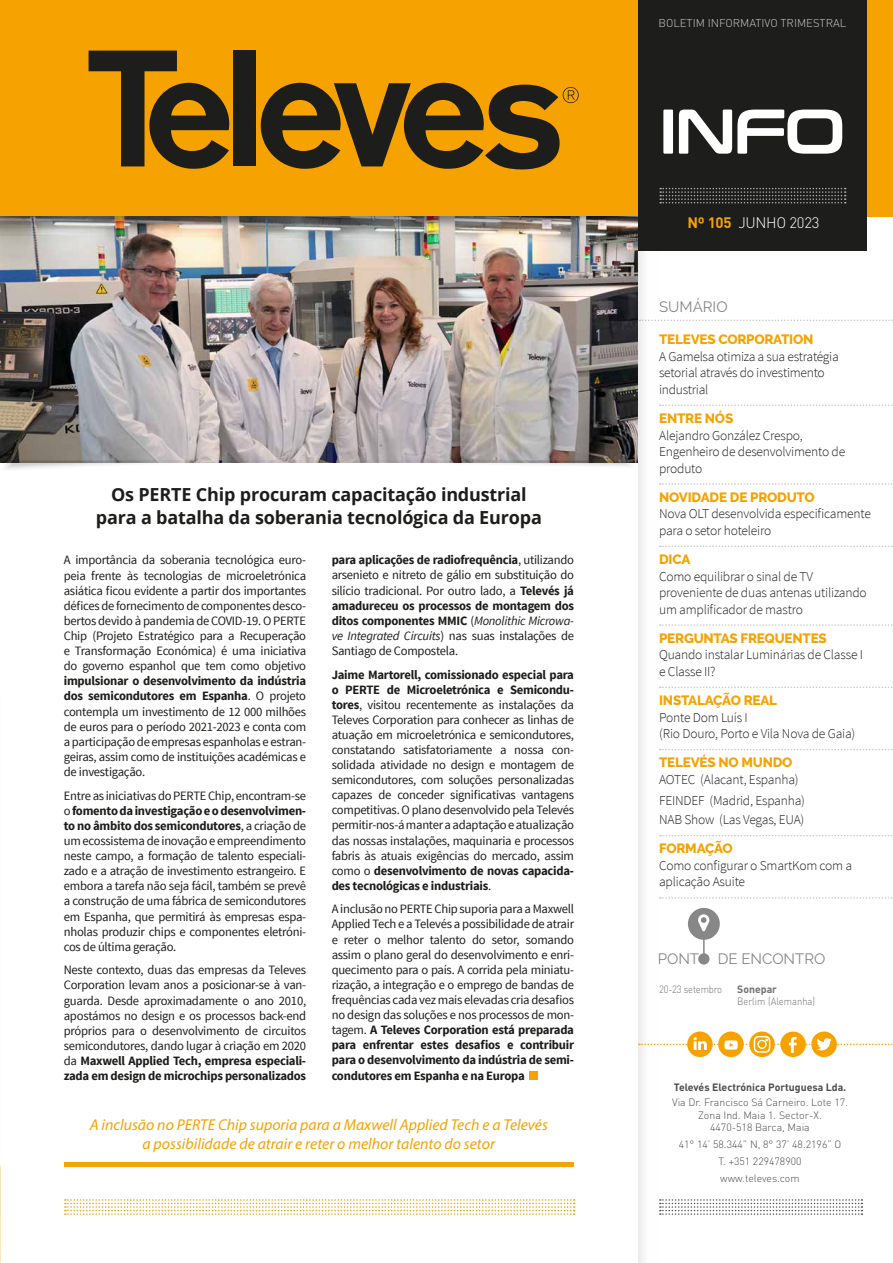
<style>
.page{position:relative;width:893px;height:1263px;background:#fff}
.page>*{position:absolute;margin:0;border:0;box-sizing:border-box;transform-origin:0 0}
.t1{font:700 18px/22.5px "Open Sans";letter-spacing:-.01em;color:#1d1d1b;text-align:center}
.t2{font:italic 15.75px/18.9px "Myriad Pro";color:#f6a200;text-align:center}
.t3{font:15px "Raleway";color:#878787}
.t4{font:300 15px "DIN Pro";letter-spacing:-.02em;color:#fff}
.t5{font:300 13.5px/16.5px "Source Sans Pro";letter-spacing:-.015em;color:#1d1d1b}
.t6{font:800 13.5px "Raleway";letter-spacing:-.015em;color:#f6a200}
.t7{font:12.75px/15.1px "Source Sans Pro";letter-spacing:-.02em;color:#1d1d1b;text-align:justify}
.t8{font:300 11.25px "DIN Pro";color:#c7c7c6}
.t9{font:300 10.5px/12.8px "DIN Pro";color:#4b4b4a;text-align:center}
.t10{font:700 10.5px "DIN Pro";color:#4b4b4a}
.t11{font:300 10.5px "DIN Pro";color:#70706f;scale:.9 1}
.t12{font:300 10.5px "DIN Pro";letter-spacing:-.02em;color:#70706f;scale:.9 1}
.t13{font:700 10.5px "DIN Pro";color:#70706f}
.s1{font-weight:700}
.s2{font-style:italic}
.s3{font-weight:700;color:#f6a200}
</style>
<div class="page">
<div style="left:638px;top:246px;width:21px;height:1017px;background:linear-gradient(to bottom,#f8f8f8,#fbfbfb)"></div>
<svg style="left:660px;top:1199px;width:202px;height:16px"></svg>
<div style="left:0;top:0;width:893px;height:216px;background:#f6a200"></div>
<div style="left:638px;top:0;width:229px;height:250px;background:#1d1d1b"></div>
<div style="left:234px;top:50px;width:22px;height:116px;background:#1d1d1b"></div>
<svg style="left:260px;top:82px;width:319px;height:87px"></svg>
<svg style="left:89px;top:51px;width:141px;height:118px"></svg>
<svg style="left:663px;top:110px;width:179px;height:44px"></svg>
<svg style="left:660px;top:188px;width:186px;height:15px"></svg>
<svg style="left:639px;top:1031px;width:254px;height:26px"></svg>
<img style="left:0;top:216px;width:638px;height:244px">
<svg style="left:639px;top:320px;width:254px;height:1px"></svg>
<svg style="left:660px;top:404px;width:233px;height:2px"></svg>
<svg style="left:660px;top:483px;width:233px;height:2px"></svg>
<svg style="left:660px;top:545px;width:233px;height:2px"></svg>
<svg style="left:660px;top:624px;width:233px;height:2px"></svg>
<svg style="left:660px;top:686px;width:233px;height:2px"></svg>
<svg style="left:660px;top:749px;width:233px;height:1px"></svg>
<svg style="left:660px;top:835px;width:233px;height:1px"></svg>
<svg style="left:660px;top:897px;width:233px;height:2px"></svg>
<img style="left:0;top:216px;width:637px;height:13px">
<div style="left:688px;top:908px;width:32px;height:32px;background:#878787;border-radius:50%"></div>
<svg style="left:698px;top:914px;width:11px;height:17px"></svg>
<div style="left:698px;top:953px;width:11px;height:11px;background:#878787;border-radius:50%"></div>
<hr style="left:703px;top:936px;width:2px;height:22px;background:#878787">
<svg style="left:65px;top:1199px;width:510px;height:16px"></svg>
<div style="left:529px;top:1071px;width:9px;height:9px;background:#f6a200"></div>
<div style="left:65px;top:1162px;width:509px;height:5px;background:#f6a200"></div>
<svg style="left:0;top:460px;width:638px;height:9px"></svg>
<h1 class="t1" style="left:96px;top:483px;width:447px">Os PERTE Chip procuram capacitação industrial para a batalha da soberania tecnológica da Europa</h1>
<p class="t7" style="left:332px;top:553px;width:244px"><span class="s1">para aplicações de radiofrequência</span>, utilizando arsenieto e nitreto de gálio em substituição do silício tradicional. Por outro lado, a <span class="s1">Televés já amadureceu os processos de montagem dos ditos componentes MMIC</span> (<span class="s2">Monolithic Microwa&shy;ve Integrated Circuits</span>) nas suas instalações de Santiago de Compostela.</p>
<p class="t7" style="left:332px;top:667px;width:244px"><span class="s1">Jaime Martorell, comissionado especial para o PERTE de Microeletrónica e Semicondu&shy;tores</span>, visitou recentemente as instalações da Televes Corporation para conhecer as linhas de atuação em microeletrónica e semicondutores, constatando satisfatoriamente a nossa con&shy;solidada atividade no design e montagem de semicondutores, com soluções personalizadas capazes de conceder significativas vantagens competitivas. O plano desenvolvido pela Televés permitir-nos-á manter a adaptação e atualização das nossas instalações, maquinaria e processos fabris às atuais exigências do mercado, assim como o <span class="s1">desenvolvimento de novas capacida&shy;des tecnológicas e industriais</span>.</p>
<p class="t7" style="left:332px;top:902px;width:244px">A inclusão no PERTE Chip suporia para a Maxwell Applied Tech e a Televés a possibilidade de atrair e reter o melhor talento do setor, somando assim o plano geral do desenvolvimento e enri&shy;quecimento para o país. A corrida pela miniatu&shy;rização, a integração e o emprego de bandas de frequências cada vez mais elevadas cria desafios no design das soluções e nos processos de mon&shy;tagem. <span class="s1">A Televes Corporation está preparada para enfrentar estes desafios e contribuir para o desenvolvimento da indústria de semi&shy;condutores em Espanha e na Europa</span></p>
<p class="t2" style="left:90px;top:1115px;width:460px">A inclusão no PERTE Chip suporia para a Maxwell Applied Tech e a Televés a possibilidade de atrair e reter o melhor talento do setor</p>
<p class="t7" style="left:64px;top:553px;width:244px">A importância da soberania tecnológica euro&shy;peia frente às tecnologias de microeletrónica asiática ficou evidente a partir dos importantes défices de fornecimento de componentes desco&shy;bertos devido à pandemia de COVID-19. O PERTE Chip (Projeto Estratégico para a Recuperação e Transformação Económica) é uma iniciativa do governo espanhol que tem como objetivo</p>
<p class="t7" style="left:64px;top:674px;width:244px"><span class="s1">impulsionar o desenvolvimento da indústria dos semicondutores em Espanha</span>. O projeto contempla um investimento de 12 000 milhões de euros para o período 2021-2023 e conta com a participação de empresas espanholas e estran&shy;geiras, assim como de instituições académicas e de investigação.</p>
<p class="t7" style="left:64px;top:788px;width:244px">Entre as iniciativas do PERTE Chip, encontram-se o <span class="s1">fomento da investigação e o desenvolvimen&shy;to no âmbito dos semicondutores</span>, a criação de um ecossistema de inovação e empreendimento neste campo, a formação de talento especiali&shy;zado e a atração de investimento estrangeiro. E embora a tarefa não seja fácil, também se prevê a construção de uma fábrica de semicondutores em Espanha, que permitirá às empresas espa&shy;nholas produzir chips e componentes eletróni&shy;cos de última geração.</p>
<p class="t7" style="left:64px;top:963px;width:244px">Neste contexto, duas das empresas da Televes Corporation levam anos a posicionar-se à van&shy;guarda. Desde aproximadamente o ano 2010, apostámos no design e os processos back-end próprios para o desenvolvimento de circuitos semicondutores, dando lugar à criação em 2020 da <span class="s1">Maxwell Applied Tech, empresa especiali&shy;zada em design de microchips personalizados</span></p>
<p class="t8" style="left:659px;top:16px;width:189px">BOLETIM INFORMATIVO TRIMESTRAL</p>
<p class="t4" style="left:688px;top:213px;width:133px"><span class="s3">Nº 105</span> JUNHO 2023</p>
<p class="t3" style="left:659px;top:298px;width:70px">SUMÁRIO</p>
<p class="t6" style="left:659px;top:332px;width:156px">TELEVES CORPORATION</p>
<p class="t5" style="left:659px;top:348px;width:181px">A Gamelsa otimiza a sua estratégia setorial através do investimento industrial</p>
<p class="t6" style="left:659px;top:411px;width:76px">ENTRE NÓS</p>
<p class="t5" style="left:659px;top:427px;width:188px">Alejandro González Crespo,<br>Engenheiro de desenvolvimento de produto</p>
<p class="t6" style="left:659px;top:489px;width:157px">NOVIDADE DE PRODUTO</p>
<p class="t5" style="left:659px;top:506px;width:213px">Nova OLT desenvolvida especificamente para o setor hoteleiro</p>
<p class="t6" style="left:659px;top:552px;width:33px">DICA</p>
<p class="t5" style="left:659px;top:568px;width:209px">Como equilibrar o sinal de TV proveniente de duas antenas utilizando um amplificador de mastro</p>
<p class="t6" style="left:659px;top:630px;width:169px">PERGUNTAS FREQUENTES</p>
<p class="t5" style="left:659px;top:647px;width:205px">Quando instalar Luminárias de Classe I e Classe II?</p>
<p class="t6" style="left:659px;top:693px;width:120px">INSTALAÇÃO REAL</p>
<p class="t5" style="left:659px;top:709px;width:198px">Ponte Dom Luís I<br>(Rio Douro, Porto e Vila Nova de Gaia)</p>
<p class="t6" style="left:659px;top:755px;width:135px">TELEVÉS NO MUNDO</p>
<p class="t5" style="left:659px;top:769px;width:147px;line-height:20.7px">AOTEC (Alacant, Espanha)<br>FEINDEF (Madrid, Espanha)</p>
<p class="t5" style="left:659px;top:811px;width:147px">NAB Show (Las Vegas, EUA)</p>
<p class="t6" style="left:659px;top:841px;width:75px">FORMAÇÃO</p>
<p class="t5" style="left:659px;top:857px;width:195px">Como configurar o SmartKom com a aplicação Asuite</p>
<p class="t3" style="left:658px;top:950px;width:169px">PONT DE ENCONTRO</p>
<p class="t12" style="left:659px;top:982px;width:71px">20-23 setembro</p>
<p class="t13" style="left:737px;top:982px;width:41px">Sonepar</p>
<p class="t11" style="left:737px;top:995px;width:88px">Berlim (Alemanha)</p>
<p class="t10" style="left:674px;top:1080px;width:174px">Televés Electrónica Portuguesa Lda.</p>
<p class="t9" style="left:672px;top:1095px;width:177px">Via Dr. Francisco Sá Carneiro. Lote 17.<br>Zona Ind. Maia 1. Sector-X.<br>4470-518 Barca, Maia</p>
<p class="t9" style="left:679px;top:1136px;width:164px;line-height:17px">41° 14’ 58.344” N, 8° 37’ 48.2196” O<br>T. +351 229478900 www.televes.com</p>
</div>
